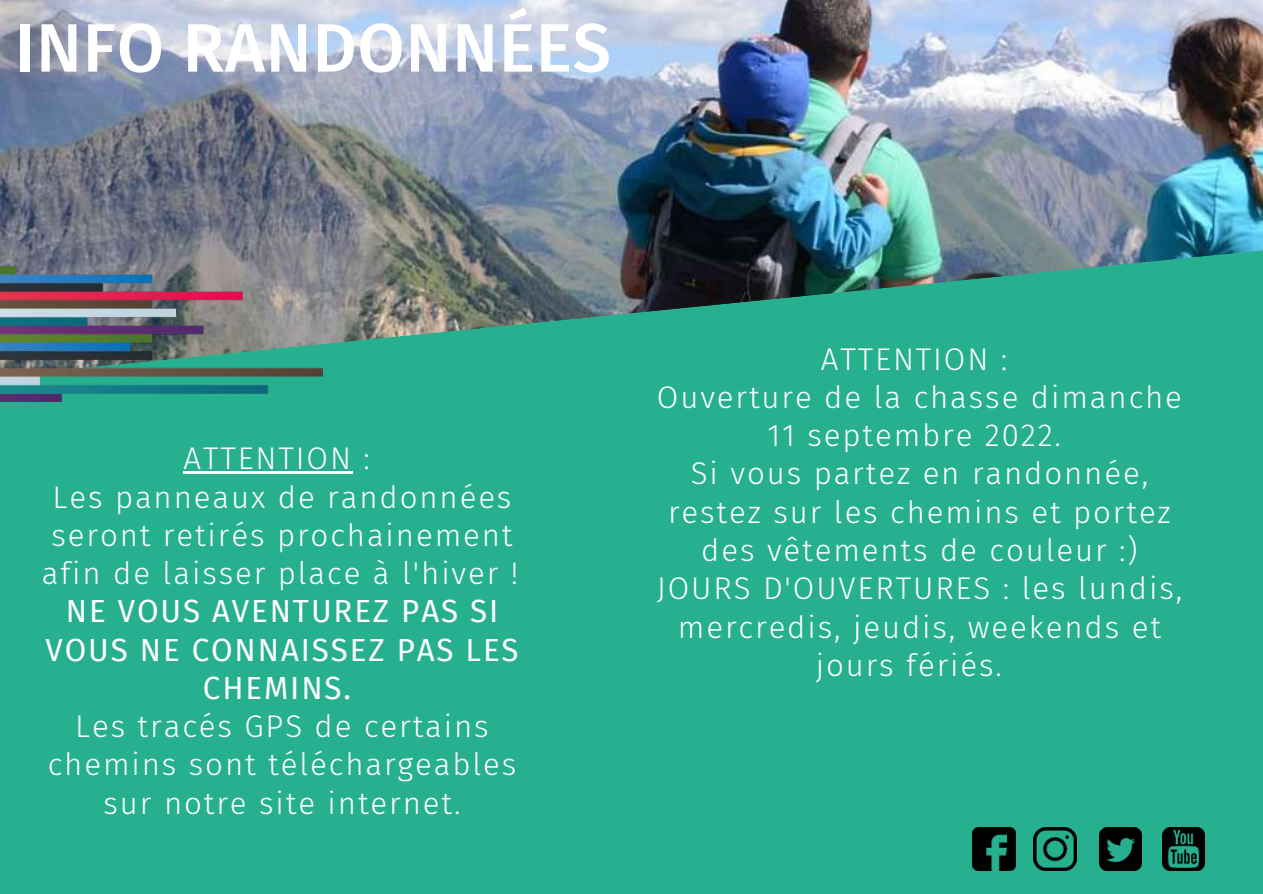
<style>
.page{position:relative;width:1263px;height:894px;background:#fff}
.page>*{position:absolute;margin:0;border:0;box-sizing:border-box;transform-origin:0 0}
.t1{font:500 68.4px "Fira Sans";letter-spacing:.01em;color:#fff}
.t2{font:300 31.2px/38.2px "Fira Sans";letter-spacing:.06em;color:#fff;text-align:center}
.t3{font:31.2px/38.2px "Fira Sans";letter-spacing:.06em;color:#fff;text-align:center}
</style>
<div class="page">
<img style="left:0;top:0;width:1262px;height:249px">
<div style="left:0;top:249px;width:1263px;height:644px;background:#26b090"></div>
<img style="left:0;top:266px;width:322px;height:135px">
<img style="left:973px;top:827px;width:42px;height:42px">
<img style="left:1033px;top:827px;width:43px;height:42px">
<img style="left:1099px;top:827px;width:43px;height:42px">
<img style="left:1162px;top:827px;width:43px;height:42px">
<hr style="left:184px;top:471px;width:169px;height:2px;background:#fff">
<h1 class="t1" style="left:15px;top:8px;width:597px">INFO RANDONNÉES</h1>
<p class="t2" style="left:42px;top:439px;width:478px">ATTENTION :<br>Les panneaux de randonnées seront retirés prochainement afin de laisser place à l'hiver !</p>
<p class="t3" style="left:45px;top:592px;width:475px">NE VOUS AVENTUREZ PAS SI<br>VOUS NE CONNAISSEZ PAS LES<br>CHEMINS.</p>
<p class="t2" style="left:48px;top:707px;width:470px">Les tracés GPS de certains chemins sont téléchargeables sur notre site internet.</p>
<p class="t2" style="left:821px;top:340px;width:188px">ATTENTION :</p>
<p class="t2" style="left:657px;top:378px;width:527px">Ouverture de la chasse dimanche</p>
<p class="t2" style="left:767px;top:416px;width:295px">11 septembre 2022.</p>
<p class="t2" style="left:691px;top:455px;width:459px">Si vous partez en randonnée,</p>
<p class="t2" style="left:668px;top:493px;width:504px">restez sur les chemins et portez</p>
<p class="t2" style="left:701px;top:531px;width:438px">des vêtements de couleur :)</p>
<p class="t2" style="left:657px;top:569px;width:527px">JOURS D'OUVERTURES : les lundis,</p>
<p class="t2" style="left:678px;top:607px;width:485px">mercredis, jeudis, weekends et</p>
<p class="t2" style="left:816px;top:646px;width:188px">jours fériés.</p>
</div>
